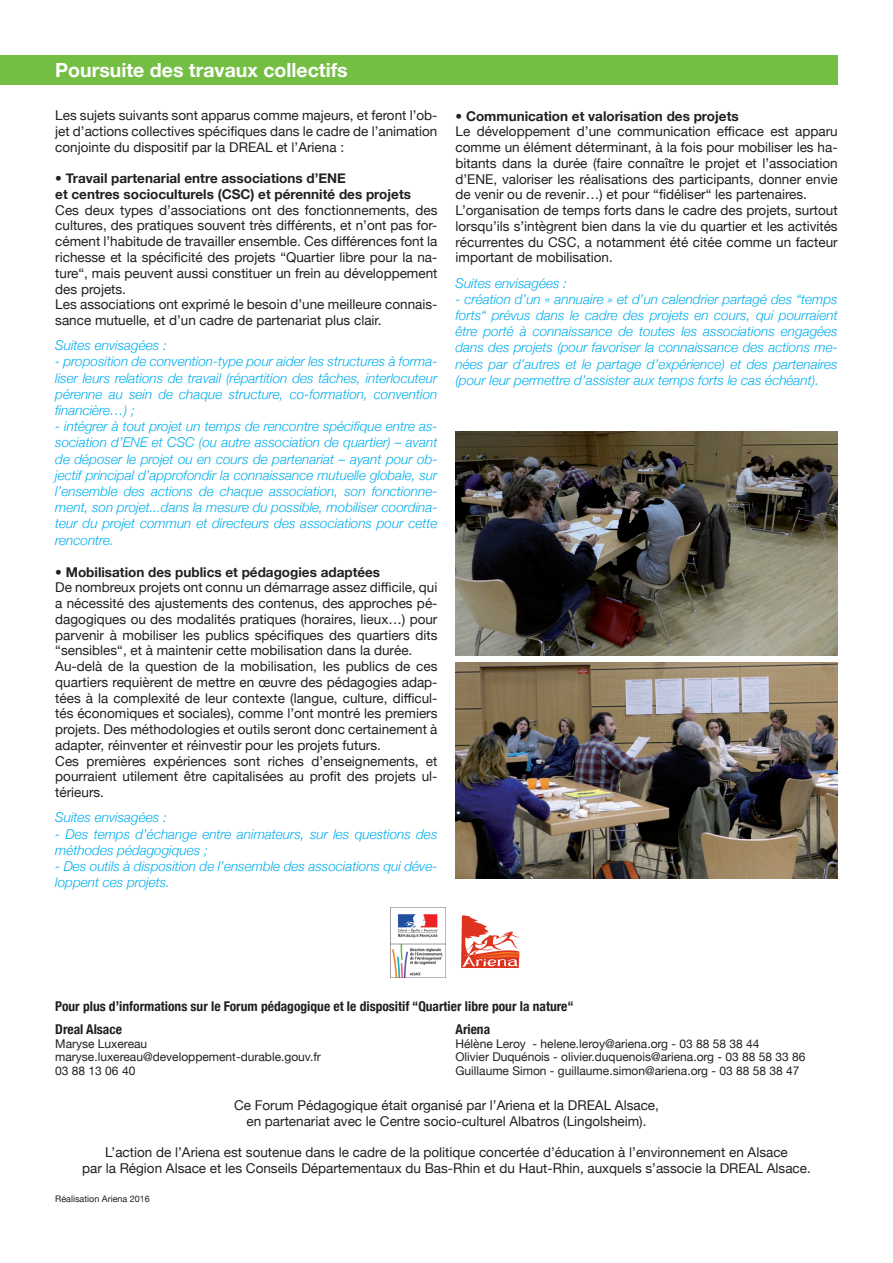
<style>
.page{position:relative;width:893px;height:1263px;background:#fff}
.page>*{position:absolute;margin:0;border:0;box-sizing:border-box;transform-origin:0 0}
.t1{font:700 19.5px "Helvetica Neue";color:#fff}
.t2{font:13.5px/15.8px "Helvetica Neue";color:#231f20;text-align:justify}
.t3{font:italic 300 13.5px/16.2px "Helvetica Neue";color:#00aeef;text-align:justify}
.t4{font:700 13.5px "Helvetica Neue";color:#231f20}
.t5{font:700 condensed 13.5px "Helvetica Neue";color:#231f20}
.t6{font:12px "Helvetica Neue";color:#231f20}
.t7{font:9px "Helvetica Neue";color:#231f20}
</style>
<div class="page">
<img style="left:455px;top:432px;width:383px;height:224px">
<img style="left:455px;top:662px;width:383px;height:216px">
<img style="left:390px;top:907px;width:55px;height:70px">
<svg style="left:461px;top:915px;width:59px;height:53px"></svg>
<div style="left:0;top:55px;width:838px;height:30px;background:#74bf43"></div>
<p class="t1" style="left:55px;top:53px;width:294px">Poursuite des travaux collectifs</p>
<p class="t2" style="left:55px;top:107px;width:384px">Les sujets suivants sont apparus comme majeurs, et feront l’ob&shy;jet d’actions collectives spécifiques dans le cadre de l’animation conjointe du dispositif par la DREAL et l’Ariena :</p>
<p class="t4" style="left:55px;top:166px;width:292px">• Travail partenarial entre associations d’ENE</p>
<p class="t4" style="left:55px;top:182px;width:357px">et centres socioculturels (CSC) et pérennité des projets</p>
<p class="t2" style="left:55px;top:201px;width:384px">Ces deux types d’associations ont des fonctionnements, des cultures, des pratiques souvent très différents, et n’ont pas for&shy;cément l’habitude de travailler ensemble. Ces différences font la richesse et la spécificité des projets “Quartier libre pour la na&shy;ture“, mais peuvent aussi constituer un frein au développement des projets.</p>
<p class="t2" style="left:55px;top:296px;width:384px">Les associations ont exprimé le besoin d’une meilleure connais&shy;sance mutuelle, et d’un cadre de partenariat plus clair.</p>
<p class="t3" style="left:55px;top:337px;width:113px">Suites envisagées :</p>
<p class="t3" style="left:55px;top:353px;width:384px">- proposition de convention-type pour aider les structures à forma&shy;liser leurs relations de travail (répartition des tâches, interlocuteur pérenne au sein de chaque structure, co-formation, convention financière…) ;</p>
<p class="t3" style="left:55px;top:418px;width:384px">- intégrer à tout projet un temps de rencontre spécifique entre as&shy;sociation d’ENE et CSC (ou autre association de quartier) – avant de déposer le projet ou en cours de partenariat – ayant pour ob&shy;jectif principal d’approfondir la connaissance mutuelle globale, sur l’ensemble des actions de chaque association, son fonctionne&shy;ment, son projet...dans la mesure du possible, mobiliser coordina&shy;teur du projet commun et directeurs des associations pour cette rencontre.</p>
<p class="t4" style="left:55px;top:559px;width:326px">• Mobilisation des publics et pédagogies adaptées</p>
<p class="t2" style="left:55px;top:579px;width:384px">De nombreux projets ont connu un démarrage assez difficile, qui a nécessité des ajustements des contenus, des approches pé&shy;dagogiques ou des modalités pratiques (horaires, lieux…) pour parvenir à mobiliser les publics spécifiques des quartiers dits “sensibles“, et à maintenir cette mobilisation dans la durée.</p>
<p class="t2" style="left:55px;top:657px;width:384px">Au-delà de la question de la mobilisation, les publics de ces quartiers requièrent de mettre en œuvre des pédagogies adap&shy;tées à la complexité de leur contexte (langue, culture, difficul&shy;tés économiques et sociales), comme l’ont montré les premiers projets. Des méthodologies et outils seront donc certainement à adapter, réinventer et réinvestir pour les projets futurs.</p>
<p class="t2" style="left:55px;top:752px;width:384px">Ces premières expériences sont riches d’enseignements, et pourraient utilement être capitalisées au profit des projets ul&shy;térieurs.</p>
<p class="t3" style="left:55px;top:809px;width:113px">Suites envisagées :</p>
<p class="t3" style="left:55px;top:825px;width:384px">- Des temps d’échange entre animateurs, sur les questions des méthodes pédagogiques ;</p>
<p class="t3" style="left:55px;top:857px;width:384px">- Des outils à disposition de l’ensemble des associations qui déve&shy;loppent ces projets.</p>
<p class="t4" style="left:455px;top:104px;width:285px">• Communication et valorisation des projets</p>
<p class="t2" style="left:455px;top:123px;width:384px">Le développement d’une communication efficace est apparu comme un élément déterminant, à la fois pour mobiliser les ha&shy;bitants dans la durée (faire connaître le projet et l’association d’ENE, valoriser les réalisations des participants, donner envie de venir ou de revenir…) et pour “fidéliser“ les partenaires.</p>
<p class="t2" style="left:455px;top:201px;width:384px">L’organisation de temps forts dans le cadre des projets, surtout lorsqu’ils s’intègrent bien dans la vie du quartier et les activités récurrentes du CSC, a notamment été citée comme un facteur important de mobilisation.</p>
<p class="t3" style="left:455px;top:274px;width:113px">Suites envisagées :</p>
<p class="t3" style="left:455px;top:290px;width:384px">- création d’un « annuaire » et d’un calendrier partagé des “temps forts“ prévus dans le cadre des projets en cours, qui pourraient être porté à connaissance de toutes les associations engagées dans des projets (pour favoriser la connaissance des actions me&shy;nées par d’autres et le partage d’expérience) et des partenaires (pour leur permettre d’assister aux temps forts le cas échéant).</p>
<p class="t5" style="left:55px;top:995px;width:520px">Pour plus d’informations sur le Forum pédagogique et le dispositif “Quartier libre pour la nature“</p>
<p class="t5" style="left:55px;top:1018px;width:68px">Dreal Alsace</p>
<p class="t6" style="left:55px;top:1033px;width:94px">Maryse Luxereau</p>
<p class="t6" style="left:55px;top:1047px;width:267px">maryse.luxereau@developpement-durable.gouv.fr</p>
<p class="t6" style="left:55px;top:1060px;width:82px">03 88 13 06 40</p>
<p class="t5" style="left:455px;top:1018px;width:36px">Ariena</p>
<p class="t6" style="left:455px;top:1033px;width:306px">Hélène Leroy - helene.leroy@ariena.org - 03 88 58 38 44</p>
<p class="t6" style="left:455px;top:1047px;width:352px">Olivier Duquénois - olivier.duquenois@ariena.org - 03 88 58 33 86</p>
<p class="t6" style="left:455px;top:1060px;width:346px">Guillaume Simon - guillaume.simon@ariena.org - 03 88 58 38 47</p>
<p class="t2" style="left:234px;top:1096px;width:426px">Ce Forum Pédagogique était organisé par l’Ariena et la DREAL Alsace,</p>
<p class="t2" style="left:246px;top:1112px;width:402px">en partenariat avec le Centre socio-culturel Albatros (Lingolsheim).</p>
<p class="t2" style="left:105px;top:1143px;width:684px">L’action de l’Ariena est soutenue dans le cadre de la politique concertée d’éducation à l’environnement en Alsace</p>
<p class="t2" style="left:82px;top:1159px;width:730px">par la Région Alsace et les Conseils Départementaux du Bas-Rhin et du Haut-Rhin, auxquels s’associe la DREAL Alsace.</p>
<p class="t7" style="left:55px;top:1191px;width:96px">Réalisation Ariena 2016</p>
</div>
